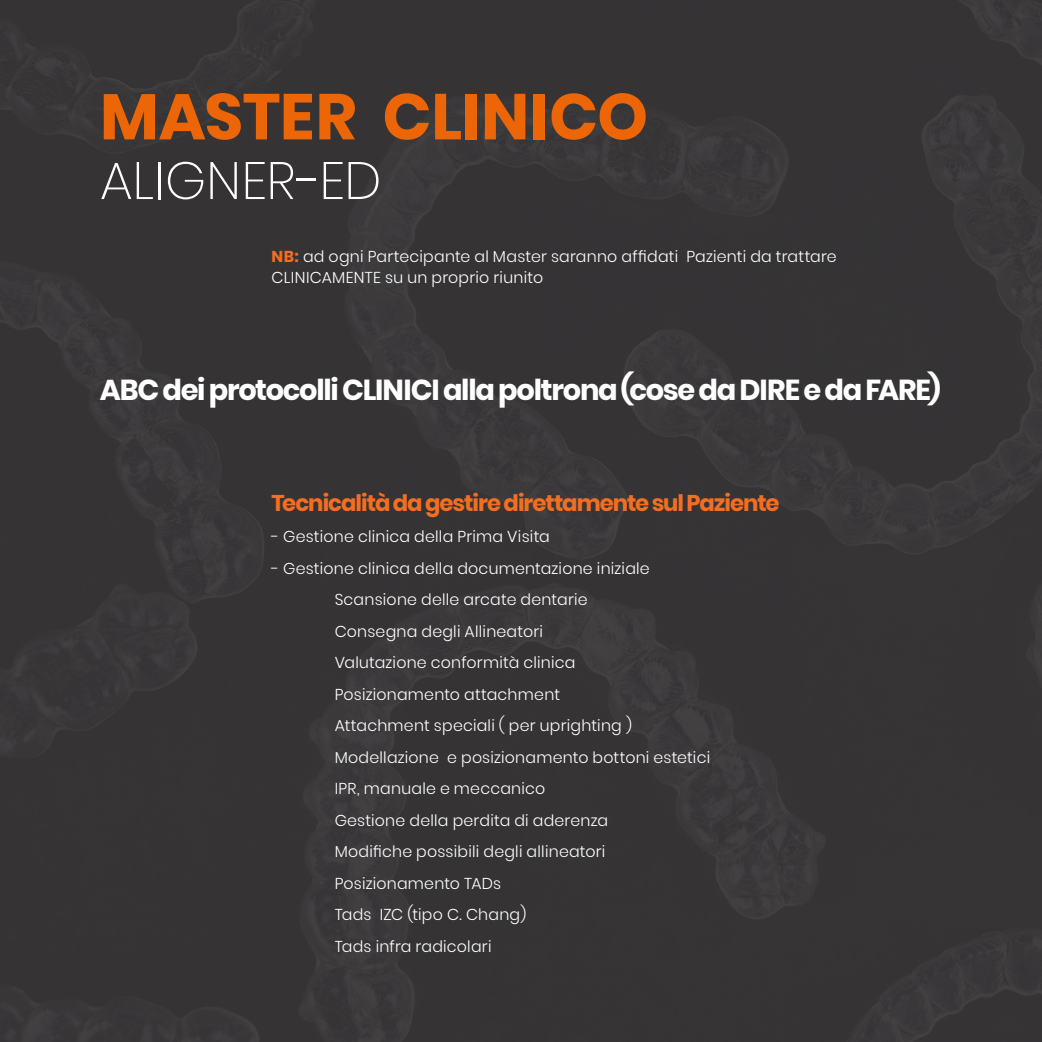
<style>
.page{position:relative;width:1042px;height:1042px;background:#353335}
.page>*{position:absolute;margin:0;border:0;box-sizing:border-box;transform-origin:0 0}
.t1{font:700 64.58px "Poppins";letter-spacing:-.005em;color:#ec6607}
.t2{font:200 52.5px "Poppins";color:#fff}
.t3{font:700 28.88px "Poppins";letter-spacing:-.045em;color:#fff}
.t4{font:700 22.75px "Poppins";letter-spacing:-.045em;color:#f36e21}
.t5{font:300 15.75px/21px "Poppins";letter-spacing:.015em;color:#fff}
.s1{font-weight:700;color:#f36e21}
</style>
<div class="page">
<p class="t1" style="left:100px;top:79px;width:549px">MASTER CLINICO</p>
<p class="t2" style="left:100px;top:150px;width:283px">ALIGNER-ED</p>
<p class="t5" style="left:272px;top:246px;width:567px"><span class="s1">NB:</span> ad ogni Partecipante al Master saranno affidati Pazienti da trattare<br>CLINICAMENTE su un proprio riunito</p>
<p class="t3" style="left:100px;top:373px;width:842px">ABC dei protocolli CLINICI alla poltrona (cose da DIRE e da FARE)</p>
<p class="t4" style="left:272px;top:489px;width:509px">Tecnicalità da gestire direttamente sul Paziente</p>
<p class="t5" style="left:272px;top:526px;width:280px">- Gestione clinica della Prima Visita</p>
<p class="t5" style="left:272px;top:558px;width:380px">- Gestione clinica della documentazione iniziale</p>
<p class="t5" style="left:335px;top:589px;width:254px">Scansione delle arcate dentarie</p>
<p class="t5" style="left:335px;top:621px;width:210px">Consegna degli Allineatori</p>
<p class="t5" style="left:335px;top:652px;width:242px">Valutazione conformità clinica</p>
<p class="t5" style="left:335px;top:684px;width:227px">Posizionamento attachment</p>
<p class="t5" style="left:335px;top:715px;width:299px">Attachment speciali ( per uprighting )</p>
<p class="t5" style="left:335px;top:747px;width:377px">Modellazione e posizionamento bottoni estetici</p>
<p class="t5" style="left:335px;top:778px;width:212px">IPR, manuale e meccanico</p>
<p class="t5" style="left:335px;top:810px;width:275px">Gestione della perdita di aderenza</p>
<p class="t5" style="left:335px;top:841px;width:272px">Modifiche possibili degli allineatori</p>
<p class="t5" style="left:335px;top:873px;width:168px">Posizionamento TADs</p>
<p class="t5" style="left:335px;top:904px;width:193px">Tads IZC (tipo C. Chang)</p>
<p class="t5" style="left:335px;top:936px;width:158px">Tads infra radicolari</p>
</div>
